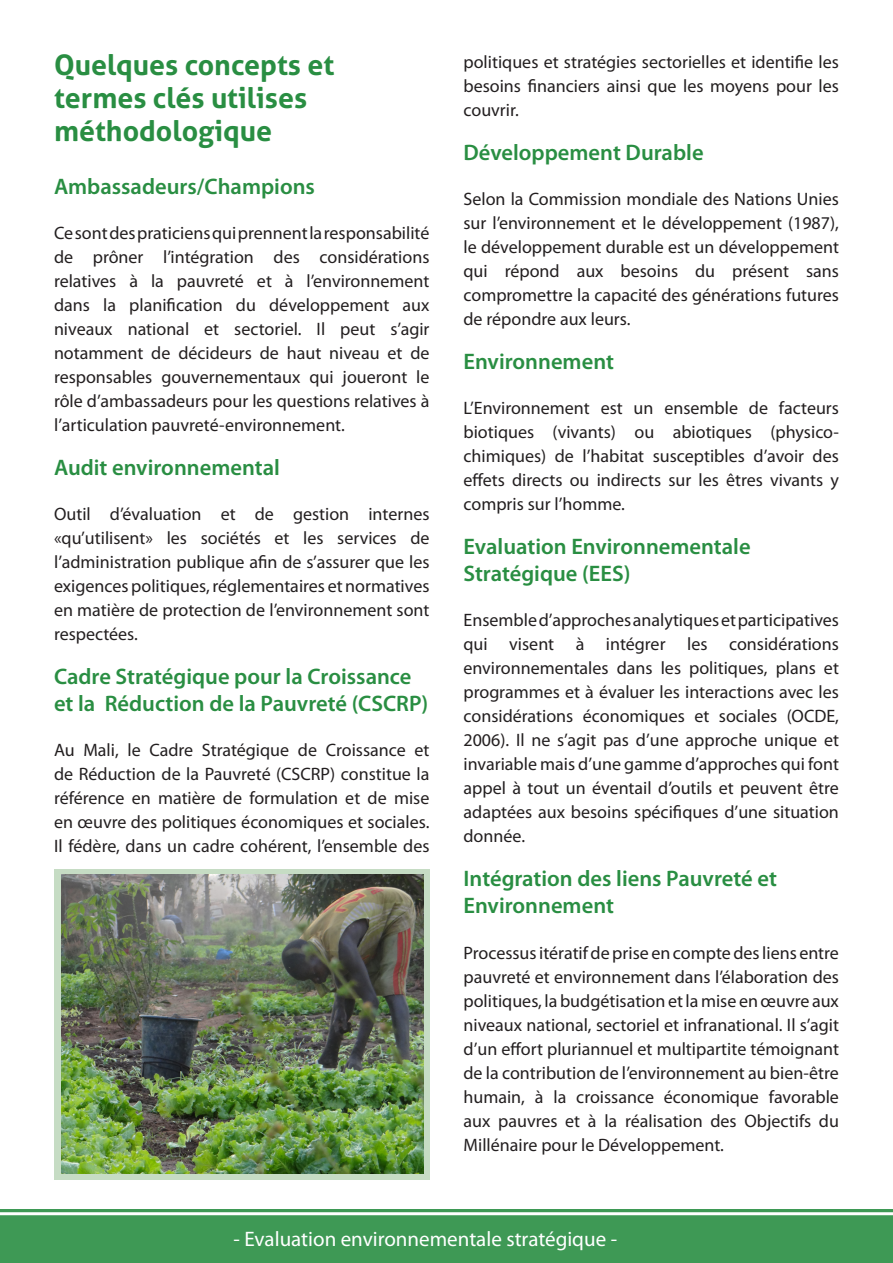
<style>
.page{position:relative;width:893px;height:1263px;background:#fff}
.page>*{position:absolute;margin:0;border:0;box-sizing:border-box;transform-origin:0 0}
.titre{font:700 28.5px/33px "Aller";color:#298e42}
.sous_titre_2{font:600 22.5px/27px "Myriad Pro";color:#298e42}
.t1{font:21px "Myriad Pro";color:#fff}
.t2{font:18px/24px "Myriad Pro";color:#231f20;text-align:justify}
</style>
<div class="page">
<div style="left:0;top:1209px;width:893px;height:54px;background:#3e9955"></div>
<hr style="left:0;top:1212px;width:893px;height:3px;background:#fff">
<div style="left:54px;top:870px;width:375px;height:310px;background:#c6dcc4"></div>
<img style="left:61px;top:874px;width:363px;height:300px">
<p class="titre" style="left:54px;top:48px;width:282px">Quelques concepts et termes clés utilises méthodologique</p>
<p class="sous_titre_2" style="left:54px;top:172px;width:262px">Ambassadeurs/Champions</p>
<p class="t2" style="left:54px;top:220px;width:377px">Ce sont des praticiens qui prennent la responsabilité de prôner l’intégration des considérations relatives à la pauvreté et à l’environnement dans la planification du développement aux niveaux national et sectoriel. Il peut s’agir notamment de décideurs de haut niveau et de responsables gouvernementaux qui joueront le rôle d’ambassadeurs pour les questions relatives à l’articulation pauvreté-environnement.</p>
<p class="sous_titre_2" style="left:54px;top:453px;width:227px">Audit environnemental</p>
<p class="t2" style="left:54px;top:502px;width:377px">Outil d’évaluation et de gestion internes «qu’utilisent» les sociétés et les services de l’administration publique afin de s’assurer que les exigences politiques, réglementaires et normatives en matière de protection de l’environnement sont respectées.</p>
<p class="sous_titre_2" style="left:54px;top:662px;width:376px">Cadre Stratégique pour la Croissance et la Réduction de la Pauvreté (CSCRP)</p>
<p class="t2" style="left:54px;top:738px;width:377px">Au Mali, le Cadre Stratégique de Croissance et de Réduction de la Pauvreté (CSCRP) constitue la référence en matière de formulation et de mise en œuvre des politiques économiques et sociales.<br>Il fédère, dans un cadre cohérent, l’ensemble des</p>
<p class="t2" style="left:463px;top:49px;width:377px">politiques et stratégies sectorielles et identifie les besoins financiers ainsi que les moyens pour les couvrir.</p>
<p class="sous_titre_2" style="left:463px;top:138px;width:242px">Développement Durable</p>
<p class="t2" style="left:463px;top:186px;width:377px">Selon la Commission mondiale des Nations Unies sur l’environnement et le développement (1987), le développement durable est un développement qui répond aux besoins du présent sans compromettre la capacité des générations futures de répondre aux leurs.</p>
<p class="sous_titre_2" style="left:463px;top:347px;width:152px">Environnement</p>
<p class="t2" style="left:463px;top:396px;width:377px">L’Environnement est un ensemble de facteurs biotiques (vivants) ou abiotiques (physico&shy;chimiques) de l’habitat susceptibles d’avoir des effets directs ou indirects sur les êtres vivants y compris sur l’homme.</p>
<p class="sous_titre_2" style="left:463px;top:532px;width:289px">Evaluation Environnementale<br>Stratégique (EES)</p>
<p class="t2" style="left:463px;top:608px;width:377px">Ensemble d’approches analytiques et participatives qui visent à intégrer les considérations environnementales dans les politiques, plans et programmes et à évaluer les interactions avec les considérations économiques et sociales (OCDE, 2006). Il ne s’agit pas d’une approche unique et invariable mais d’une gamme d’approches qui font appel à tout un éventail d’outils et peuvent être adaptées aux besoins spécifiques d’une situation donnée.</p>
<p class="sous_titre_2" style="left:463px;top:865px;width:315px">Intégration des liens Pauvreté et<br>Environnement</p>
<p class="t2" style="left:463px;top:940px;width:377px">Processus itératif de prise en compte des liens entre pauvreté et environnement dans l’élaboration des politiques, la budgétisation et la mise en œuvre aux niveaux national, sectoriel et infranational. Il s’agit d’un effort pluriannuel et multipartite témoignant de la contribution de l’environnement au bien-être humain, à la croissance économique favorable aux pauvres et à la réalisation des Objectifs du Millénaire pour le Développement.</p>
<p class="t1" style="left:233px;top:1226px;width:385px">- Evaluation environnementale stratégique -</p>
</div>
